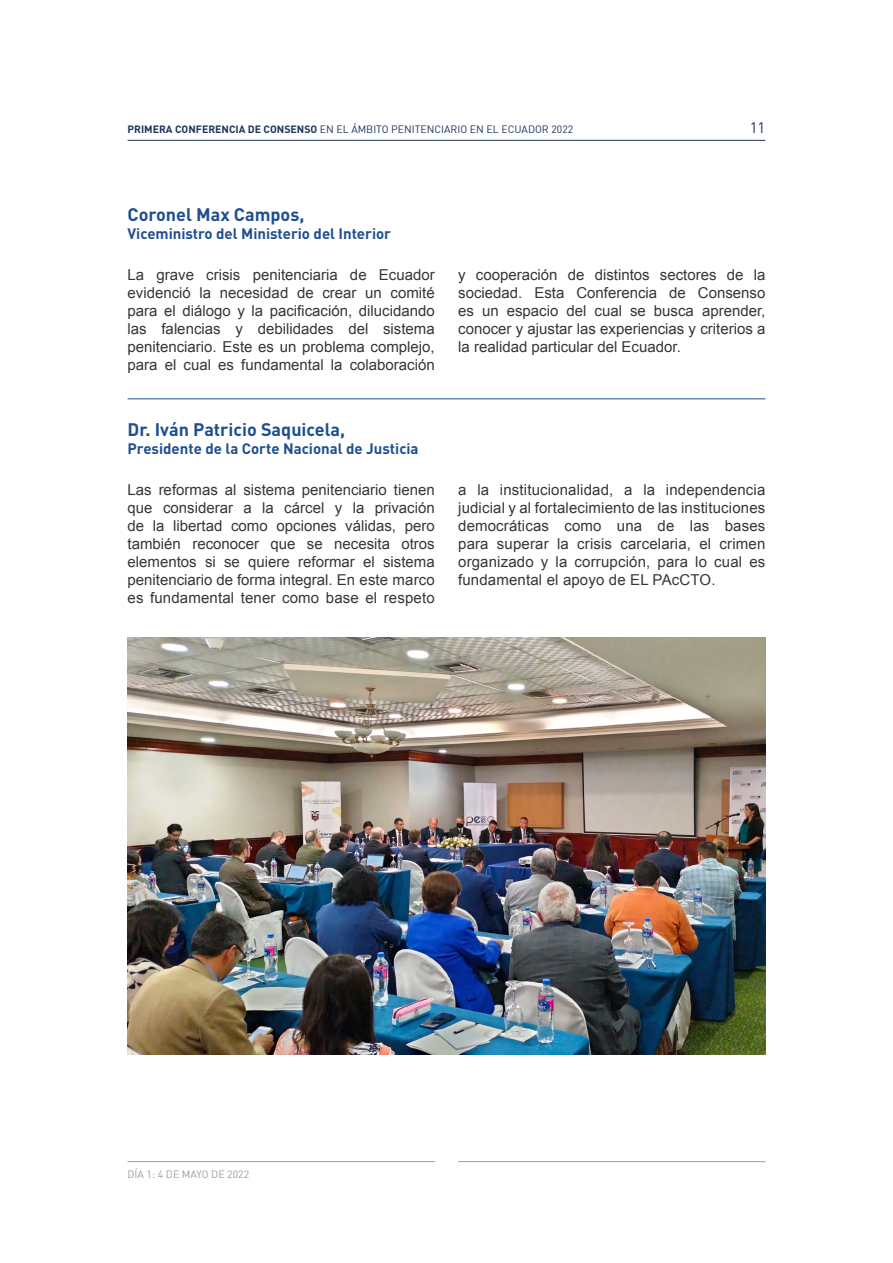
<style>
.page{position:relative;width:893px;height:1263px;background:#fff}
.page>*{position:absolute;margin:0;border:0;box-sizing:border-box;transform-origin:0 0}
.t1{font:700 18px "DIN";color:#1e4f90}
.t2{font:15px/18px "Arial";color:#373634;text-align:justify}
.t3{font:700 15px "DIN";color:#1e4f90}
.t4{font:15px "DIN";color:#1d345c}
.t5{font:10.5px "DIN";color:#1d345c}
.t6{font:10.5px "DIN";color:#9d9d9c}
.s1{font-weight:700}
</style>
<div class="page">
<hr style="left:128px;top:140px;width:637px;height:1px;background:#1d345c">
<hr style="left:128px;top:1161px;width:307px;height:1px;background:#a19f9f">
<hr style="left:458px;top:1161px;width:307px;height:1px;background:#a19f9f">
<hr style="left:128px;top:398px;width:637px;height:1px;background:#1e4f90">
<img style="left:128px;top:638px;width:637px;height:416px">
<p class="t5" style="left:128px;top:123px;width:447px"><span class="s1">PRIMERA CONFERENCIA DE CONSENSO</span> EN EL ÁMBITO PENITENCIARIO EN EL ECUADOR 2022</p>
<p class="t1" style="left:128px;top:203px;width:178px">Coronel Max Campos,</p>
<p class="t3" style="left:128px;top:224px;width:265px">Viceministro del Ministerio del Interior</p>
<p class="t4" style="left:750px;top:118px;width:17px">11</p>
<p class="t2" style="left:128px;top:266px;width:309px">La grave crisis penitenciaria de Ecuador evidenció la necesidad de crear un comité para el diálogo y la pacificación, dilucidando las falencias y debilidades del sistema penitenciario. Este es un problema complejo, para el cual es fundamental la colaboración</p>
<p class="t2" style="left:458px;top:266px;width:309px">y cooperación de distintos sectores de la sociedad. Esta Conferencia de Consenso es un espacio del cual se busca aprender, conocer y ajustar las experiencias y criterios a la realidad particular del Ecuador.</p>
<p class="t1" style="left:128px;top:418px;width:219px">Dr. Iván Patricio Saquicela,</p>
<p class="t3" style="left:128px;top:439px;width:293px">Presidente de la Corte Nacional de Justicia</p>
<p class="t2" style="left:128px;top:481px;width:309px">Las reformas al sistema penitenciario tienen que considerar a la cárcel y la privación de la libertad como opciones válidas, pero también reconocer que se necesita otros elementos si se quiere reformar el sistema penitenciario de forma integral. En este marco es fundamental tener como base el respeto</p>
<p class="t2" style="left:458px;top:481px;width:309px">a la institucionalidad, a la independencia judicial y al fortalecimiento de las instituciones democráticas como una de las bases para superar la crisis carcelaria, el crimen organizado y la corrupción, para lo cual es fundamental el apoyo de EL PAcCTO.</p>
<p class="t6" style="left:128px;top:1167px;width:123px">DÍA 1: 4 DE MAYO DE 2022</p>
</div>
